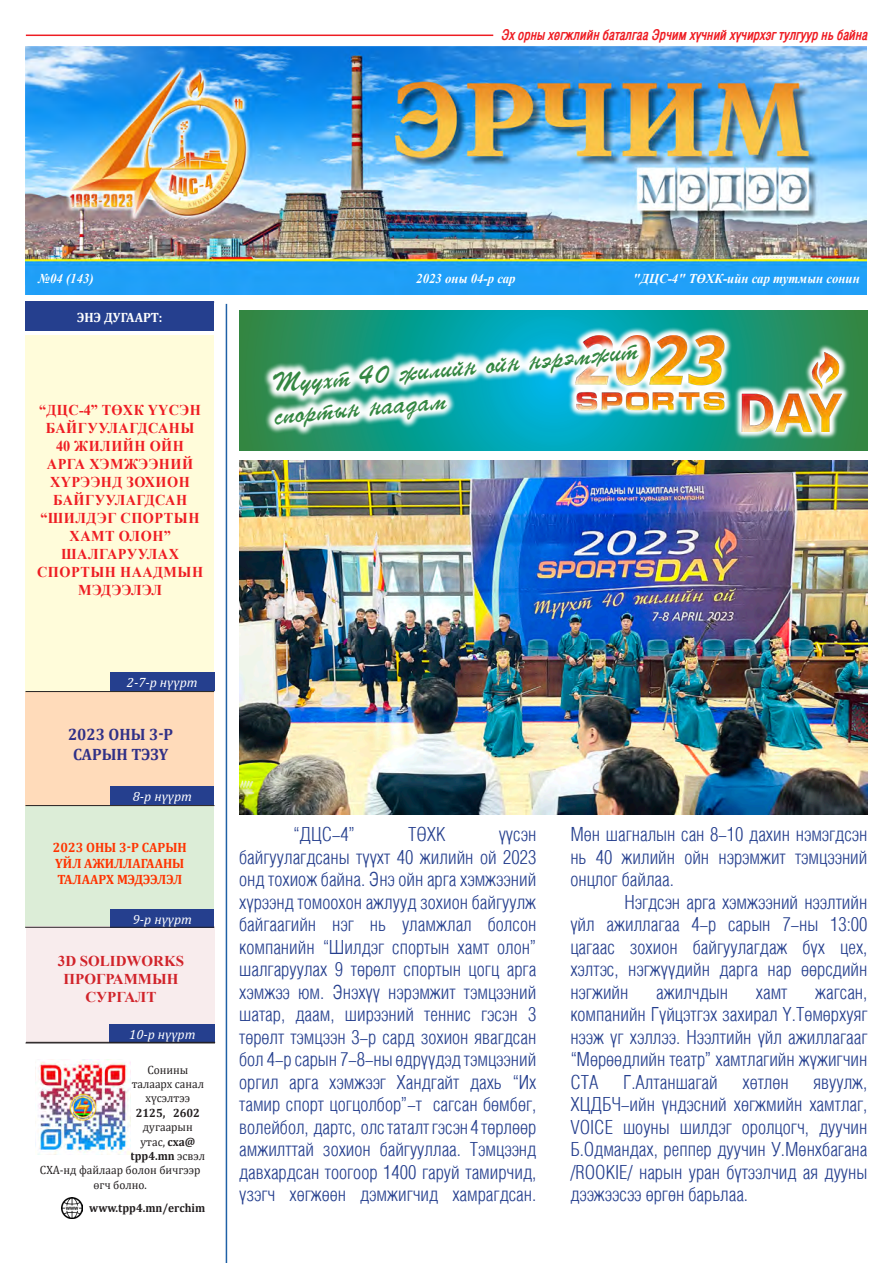
<style>
.page{position:relative;width:893px;height:1263px;background:#fff}
.page>*{position:absolute;margin:0;border:0;box-sizing:border-box;transform-origin:0 0}
.t1{font:26.4px/32.2px "Mogul Parsek";color:#338641}
.t2{font:19.5px/22.5px "Mogul Helios";color:#253f8e;text-align:justify}
.t3{font:700 16.5px/19.8px "Cambria";color:#303087;text-align:center;scale:.95 1}
.t4{font:700 15px/18px "Times New Roman";letter-spacing:.035em;color:#ee1d23;text-align:center;scale:.95 1}
.t5{font:italic 700 15px "Mogul Helios";color:#ee1d23}
.t6{font:700 15px/18px "Times New Roman";color:#d1232a;text-align:center}
.t7{font:italic 700 13.5px "Times New Roman";color:#fff;scale:.95 1}
.t8{font:700 13.5px/16.2px "Cambria";color:#f30;scale:.95 1}
.t9{font:italic 13.5px "Cambria";color:#fff}
.t10{font:700 13.5px "Cambria";color:#fff;scale:.95 1}
.t11{font:12px "Cambria";color:#231f20;scale:.95 1}
.t12{font:700 12px "Cambria";color:#231f20;scale:.95 1}
.s1{font-weight:700}
.s2{font-weight:400}
</style>
<div class="page">
<div style="left:25px;top:335px;width:189px;height:357px;background:#fffcda"></div>
<div style="left:25px;top:692px;width:189px;height:114px;background:#ffdbba"></div>
<div style="left:26px;top:806px;width:188px;height:122px;background:#dcedd7"></div>
<div style="left:26px;top:926px;width:189px;height:116px;background:#f8eced"></div>
<div style="left:110px;top:672px;width:104px;height:19px;background:#253f8e"></div>
<hr style="left:26px;top:691px;width:188px;height:1px;background:#231f20">
<hr style="left:26px;top:805px;width:188px;height:1px;background:#231f20">
<div style="left:110px;top:787px;width:104px;height:18px;background:#253f8e"></div>
<div style="left:26px;top:301px;width:188px;height:30px;background:#253f8e"></div>
<div style="left:110px;top:909px;width:104px;height:19px;background:#253f8e"></div>
<hr style="left:25px;top:927px;width:189px;height:1px;background:#231f20">
<div style="left:110px;top:1024px;width:105px;height:18px;background:#253f8e"></div>
<hr style="left:26px;top:1042px;width:189px;height:1px;background:#231f20">
<hr style="left:226px;top:304px;width:1px;height:959px;background:#1f60a6">
<img style="left:35px;top:1059px;width:96px;height:95px">
<img style="left:61px;top:1197px;width:21px;height:21px">
<img style="left:26px;top:47px;width:841px;height:248px">
<hr style="left:26px;top:35px;width:467px;height:1px;background:#ee1d23">
<img style="left:239px;top:461px;width:628px;height:353px">
<svg style="left:239px;top:310px;width:628px;height:140px;background:#189577"></svg>
<svg style="left:567px;top:327px;width:283px;height:112px;background:#3ca383"></svg>
<img style="left:654px;top:335px;width:188px;height:96px">
<img style="left:260px;top:329px;width:394px;height:114px">
<p class="t5" style="left:501px;top:27px;width:368px">Эх орны хөгжлийн баталгаа Эрчим хүчний хүчирхэг тулгуур нь байна</p>
<p class="t7" style="left:38px;top:269px;width:60px">№04 (143)</p>
<p class="t7" style="left:416px;top:269px;width:106px">2023 оны 04-р сар</p>
<p class="t7" style="left:633px;top:269px;width:240px">"ДЦС-4" ТӨХК-ийн сар тутмын сонин</p>
<p class="t10" style="left:77px;top:307px;width:91px">ЭНЭ ДУГААРТ:</p>
<p class="t4" style="left:37px;top:401px;width:176px">“ДЦС-4” ТӨХК ҮҮСЭН<br>БАЙГУУЛАГДСАНЫ<br>40 ЖИЛИЙН ОЙН<br>АРГА ХЭМЖЭЭНИЙ<br>ХҮРЭЭНД ЗОХИОН<br>БАЙГУУЛАГДСАН “ШИЛДЭГ СПОРТЫН<br>ХАМТ ОЛОН”<br>ШАЛГАРУУЛАХ<br>СПОРТЫН НААДМЫН<br>МЭДЭЭЛЭЛ</p>
<p class="t9" style="left:127px;top:673px;width:72px">2-7-р нүүрт</p>
<p class="t3" style="left:68px;top:724px;width:112px">2023 ОНЫ 3-Р<br>САРЫН ТЭЗҮ</p>
<p class="t9" style="left:133px;top:787px;width:61px">8-р нүүрт</p>
<p class="t8" style="left:53px;top:839px;width:142px">2023 ОНЫ 3-Р САРЫН<br>ҮЙЛ АЖИЛЛАГААНЫ<br>ТАЛААРХ МЭДЭЭЛЭЛ</p>
<p class="t9" style="left:133px;top:909px;width:61px">9-р нүүрт</p>
<p class="t6" style="left:58px;top:951px;width:128px">3D SOLIDWORKS<br>ПРОГРАММЫН<br>СУРГАЛТ</p>
<p class="t9" style="left:129px;top:1024px;width:68px">10-р нүүрт</p>
<p class="t11" style="left:147px;top:1062px;width:45px">Сонины</p>
<p class="t11" style="left:132px;top:1077px;width:78px">талаарх санал</p>
<p class="t11" style="left:146px;top:1091px;width:48px">хүсэлтээ</p>
<p class="t12" style="left:136px;top:1104px;width:69px">2125, 2602</p>
<p class="t11" style="left:143px;top:1120px;width:54px">дугаарын</p>
<p class="t11" style="left:140px;top:1134px;width:59px">утас, <span class="s1">cxa@</span></p>
<p class="t12" style="left:131px;top:1147px;width:80px">tpp4.mn <span class="s2">эсвэл</span></p>
<p class="t11" style="left:40px;top:1163px;width:171px">СХА-нд файлаар болон бичгээр</p>
<p class="t11" style="left:94px;top:1177px;width:58px">өгч болно.</p>
<p class="t12" style="left:89px;top:1199px;width:124px">www.tpp4.mn/erchim</p>
<p class="t1" style="left:270px;top:368px;width:370px;rotate:-5deg">Түүхт 40 жилийн ойн нэрэмжит спортын наадам</p>
<p class="t2" style="left:293px;top:823px;width:63px">“ДЦС-4”</p>
<p class="t2" style="left:408px;top:823px;width:39px">ТӨХК</p>
<p class="t2" style="left:239px;top:823px;width:299px;text-indent:259px">үүсэн байгуулагдсаны түүхт 40 жилийн ой 2023 онд тохиож байна. Энэ ойн арга хэмжээний хүрээнд томоохон ажлууд зохион байгуулж байгаагийн нэг нь уламжлал болсон компанийн “Шилдэг спортын хамт олон” шалгаруулах 9 төрөлт спортын цогц арга хэмжээ юм. Энэхүү нэрэмжит тэмцээний шатар, даам, ширээний теннис гэсэн 3 төрөлт тэмцээн 3-р сард зохион явагдсан бол 4-р сарын 7-8-ны өдрүүдэд тэмцээний оргил арга хэмжээг Хандгайт дахь “Их тамир спорт цогцолбор”-т сагсан бөмбөг, волейбол, дартс, олс таталт гэсэн 4 төрлөөр амжилттай зохион байгууллаа. Тэмцээнд давхардсан тоогоор 1400 гаруй тамирчид, үзэгч хөгжөөн дэмжигчид хамрагдсан.</p>
<p class="t2" style="left:570px;top:823px;width:299px">Мөн шагналын сан 8-10 дахин нэмэгдсэн нь 40 жилийн ойн нэрэмжит тэмцээний онцлог байлаа.</p>
<p class="t2" style="left:570px;top:891px;width:299px;text-indent:54px">Нэгдсэн арга хэмжээний нээлтийн үйл ажиллагаа 4-р сарын 7-ны 13:00 цагаас зохион байгуулагдаж бүх цех, хэлтэс, нэгжүүдийн дарга нар өөрсдийн нэгжийн</p>
<p class="t2" style="left:570px;top:981px;width:299px;text-indent:245px">жагсан, компанийн Гүйцэтгэх захирал Ү.Төмөрхуяг нээж үг хэллээ. Нээлтийн үйл ажиллагааг “Мөрөөдлийн театр” хамтлагийн жүжигчин СТА</p>
<p class="t2" style="left:656px;top:981px;width:73px">ажилчдын</p>
<p class="t2" style="left:756px;top:981px;width:33px">хамт</p>
<p class="t2" style="left:623px;top:1071px;width:96px">Г.Алтаншагай</p>
<p class="t2" style="left:742px;top:1071px;width:48px">хөтлөн</p>
<p class="t2" style="left:570px;top:1071px;width:299px;text-indent:243px">явуулж, ХЦДБЧ-ийн үндэсний хөгжмийн хамтлаг, VOICE шоуны шилдэг оролцогч, дуучин Б.Одмандах, реппер дуучин У.Мөнхбагана /ROOKIE/ нарын уран бүтээлчид ая дууны дээжээсээ өргөн барьлаа.</p>
</div>
